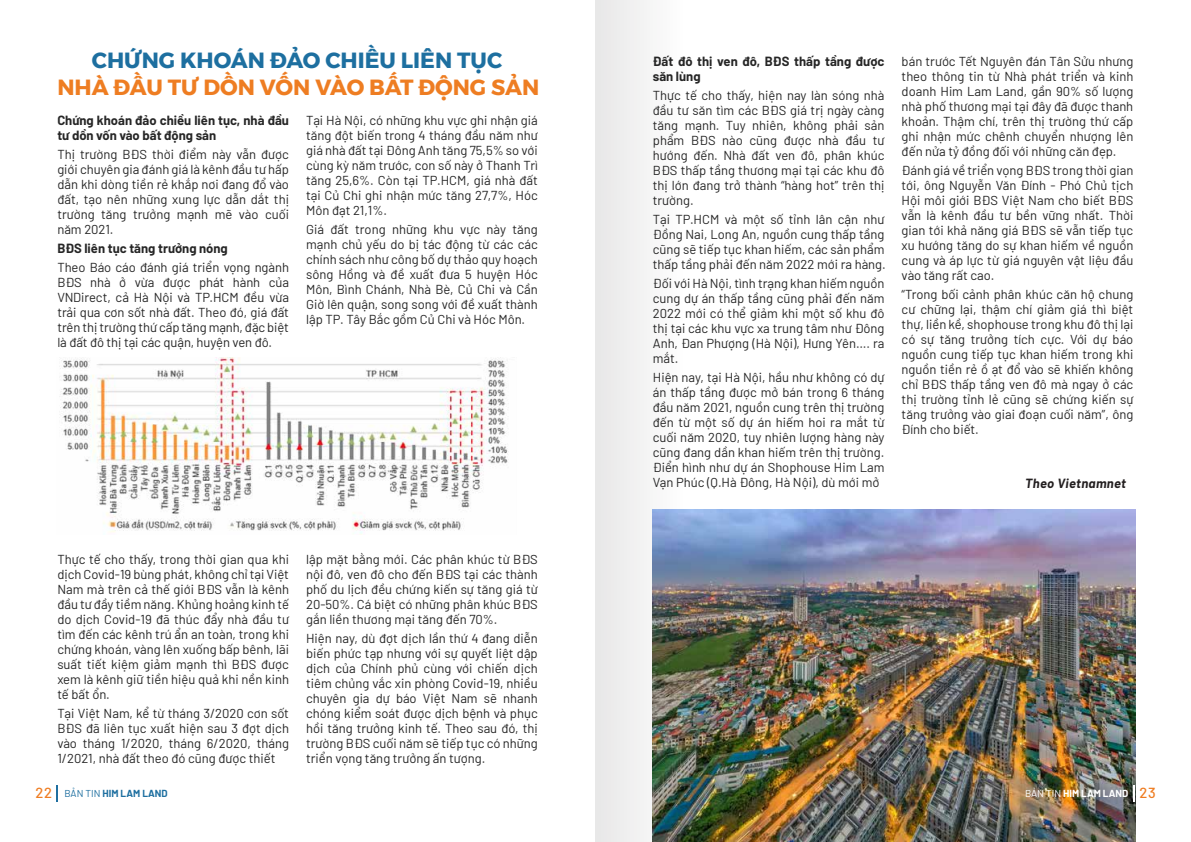
<style>
.page{position:relative;width:1191px;height:842px;background:#fff}
.page>*{position:absolute;margin:0;border:0;box-sizing:border-box;transform-origin:0 0}
.t1{font:700 21.9px "Montserrat";color:#ee7d22}
.t2{font:700 21.9px "Montserrat";color:#1d6fa0}
.t3{font:13px/15px "Barlow";color:#262626;text-align:justify}
.t4{font:700 13px/15px "Barlow";color:#262626}
.t5{font:italic 700 13px "Barlow";letter-spacing:.025em;color:#231f20}
.t6{font:700 10px "Barlow";color:#1e6fa0}
.t7{font:700 10px "Barlow";color:#fff}
.s1{font-weight:500;font-size:14.6px;color:#ef7d22}
.s2{font-weight:400}
</style>
<div class="page">
<img style="left:60px;top:358px;width:449px;height:177px">
<div style="left:595px;top:0;width:89px;height:842px;background:#f1f0f1"></div>
<svg style="left:57px;top:785px;width:1px;height:16px"></svg>
<img style="left:653px;top:509px;width:482px;height:333px">
<svg style="left:1133px;top:785px;width:1px;height:16px"></svg>
<h1 class="t2" style="left:92px;top:43px;width:412px">CHỨNG KHOÁN ĐẢO CHIỀU LIÊN TỤC</h1>
<h1 class="t1" style="left:57px;top:70px;width:483px">NHÀ ĐẦU TƯ DỒN VỐN VÀO BẤT ĐỘNG SẢN</h1>
<p class="t4" style="left:57px;top:111px;width:233px">Chứng khoán đảo chiều liên tục, nhà đầu tư dồn vốn vào bất động sản</p>
<p class="t3" style="left:57px;top:145px;width:233px">Thị trường BĐS thời điểm này vẫn được giới chuyên gia đánh giá là kênh đầu tư hấp dẫn khi dòng tiền rẻ khắp nơi đang đổ vào đất, tạo nên những xung lực dẫn dắt thị trường tăng trưởng mạnh mẽ vào cuối năm 2021.</p>
<p class="t4" style="left:57px;top:239px;width:172px">BĐS liên tục tăng trưởng nóng</p>
<p class="t3" style="left:57px;top:258px;width:233px">Theo Báo cáo đánh giá triển vọng ngành BĐS nhà ở vừa được phát hành của VNDirect, cả Hà Nội và TP.HCM đều vừa trải qua cơn sốt nhà đất. Theo đó, giá đất trên thị trường thứ cấp tăng mạnh, đặc biệt là đất đô thị tại các quận, huyện ven đô.</p>
<p class="t3" style="left:306px;top:111px;width:233px">Tại Hà Nội, có những khu vực ghi nhận giá tăng đột biến trong 4 tháng đầu năm như giá nhà đất tại Đông Anh tăng 75,5% so với cùng kỳ năm trước, con số này ở Thanh Trì tăng 25,6%. Còn tại TP.HCM, giá nhà đất tại Củ Chi ghi nhận mức tăng 27,7%, Hóc Môn đạt 21,1%.</p>
<p class="t3" style="left:306px;top:221px;width:233px">Giá đất trong những khu vực này tăng mạnh chủ yếu do bị tác động từ các các chính sách như công bố dự thảo quy hoạch sông Hồng và đề xuất đưa 5 huyện Hóc Môn, Bình Chánh, Nhà Bè, Củ Chi và Cần Giờ lên quận, song song với đề xuất thành lập TP. Tây Bắc gồm Củ Chi và Hóc Môn.</p>
<p class="t3" style="left:57px;top:550px;width:233px">Thực tế cho thấy, trong thời gian qua khi dịch Covid-19 bùng phát, không chỉ tại Việt Nam mà trên cả thế giới BĐS vẫn là kênh đầu tư đầy tiềm năng. Khủng hoảng kinh tế do dịch Covid-19 đã thúc đẩy nhà đầu tư tìm đến các kênh trú ẩn an toàn, trong khi chứng khoán, vàng lên xuống bấp bênh, lãi suất tiết kiệm giảm mạnh thì BĐS được xem là kênh giữ tiền hiệu quả khi nền kinh tế bất ổn.</p>
<p class="t3" style="left:57px;top:704px;width:233px">Tại Việt Nam, kể từ tháng 3/2020 cơn sốt BĐS đã liên tục xuất hiện sau 3 đợt dịch vào tháng 1/2020, tháng 6/2020, tháng 1/2021, nhà đất theo đó cũng được thiết</p>
<p class="t6" style="left:36px;top:786px;width:134px"><span class="s1">22</span> <span class="s2">BẢN TIN</span> HIM LAM LAND</p>
<p class="t3" style="left:306px;top:550px;width:233px">lập mặt bằng mới. Các phân khúc từ BĐS nội đô, ven đô cho đến BĐS tại các thành phố du lịch đều chứng kiến sự tăng giá từ 20-50%. Cá biệt có những phân khúc BĐS gắn liền thương mại tăng đến 70%.</p>
<p class="t3" style="left:306px;top:629px;width:233px">Hiện nay, dù đợt dịch lần thứ 4 đang diễn biến phức tạp nhưng với sự quyết liệt dập dịch của Chính phủ cùng với chiến dịch tiêm chủng vắc xin phòng Covid-19, nhiều chuyên gia dự báo Việt Nam sẽ nhanh chóng kiểm soát được dịch bệnh và phục hồi tăng trưởng kinh tế. Theo sau đó, thị trường BĐS cuối năm sẽ tiếp tục có những triển vọng tăng trưởng ấn tượng.</p>
<p class="t4" style="left:653px;top:53px;width:233px">Đất đô thị ven đô, BĐS thấp tầng được săn lùng</p>
<p class="t3" style="left:653px;top:87px;width:233px">Thực tế cho thấy, hiện nay làn sóng nhà đầu tư săn tìm các BĐS giá trị ngày càng tăng mạnh. Tuy nhiên, không phải sản phẩm BĐS nào cũng được nhà đầu tư hướng đến. Nhà đất ven đô, phân khúc BĐS thấp tầng thương mại tại các khu đô thị lớn đang trở thành “hàng hot” trên thị trường.</p>
<p class="t3" style="left:653px;top:211px;width:234px">Tại TP.HCM và một số tỉnh lân cận như Đồng Nai, Long An, nguồn cung thấp tầng cũng sẽ tiếp tục khan hiếm, các sản phẩm thấp tầng phải đến năm 2022 mới ra hàng.</p>
<p class="t3" style="left:653px;top:275px;width:233px">Đối với Hà Nội, tình trạng khan hiếm nguồn cung dự án thấp tầng cũng phải đến năm 2022 mới có thể giảm khi một số khu đô thị tại các khu vực xa trung tâm như Đông Anh, Đan Phượng (Hà Nội), Hưng Yên…. ra mắt.</p>
<p class="t3" style="left:653px;top:369px;width:233px">Hiện nay, tại Hà Nội, hầu như không có dự án thấp tầng được mở bán trong 6 tháng đầu năm 2021, nguồn cung trên thị trường đến từ một số dự án hiếm hoi ra mắt từ cuối năm 2020, tuy nhiên lượng hàng này cũng đang dần khan hiếm trên thị trường.<br>Điển hình như dự án Shophouse Him Lam Vạn Phúc (Q.Hà Đông, Hà Nội), dù mới mở</p>
<p class="t3" style="left:901px;top:53px;width:233px">bán trước Tết Nguyên đán Tân Sửu nhưng theo thông tin từ Nhà phát triển và kinh doanh Him Lam Land, gần 90% số lượng nhà phố thương mại tại đây đã được thanh khoản. Thậm chí, trên thị trường thứ cấp ghi nhận mức chênh chuyển nhượng lên đến nửa tỷ đồng đối với những căn đẹp.</p>
<p class="t3" style="left:901px;top:162px;width:233px">Đánh giá về triển vọng BĐS trong thời gian tới, ông Nguyễn Văn Đính - Phó Chủ tịch Hội môi giới BĐS Việt Nam cho biết BĐS vẫn là kênh đầu tư bền vững nhất. Thời gian tới khả năng giá BĐS sẽ vẫn tiếp tục xu hướng tăng do sự khan hiếm về nguồn cung và áp lực từ giá nguyên vật liệu đầu vào tăng rất cao.</p>
<p class="t3" style="left:901px;top:286px;width:233px">“Trong bối cảnh phân khúc căn hộ chung cư chững lại, thậm chí giảm giá thì biệt thự, liền kề, shophouse trong khu đô thị lại có sự tăng trưởng tích cực. Với dự báo nguồn cung tiếp tục khan hiếm trong khi nguồn tiền rẻ ồ ạt đổ vào sẽ khiến không chỉ BĐS thấp tầng ven đô mà ngay ở các thị trường tỉnh lẻ cũng sẽ chứng kiến sự tăng trưởng vào giai đoạn cuối năm”, ông Đính cho biết.</p>
<p class="t5" style="left:1025px;top:473px;width:102px">Theo Vietnamnet</p>
<p class="t7" style="left:1025px;top:786px;width:132px"><span class="s2">BẢN TIN</span> HIM LAM LAND <span class="s1">23</span></p>
</div>
